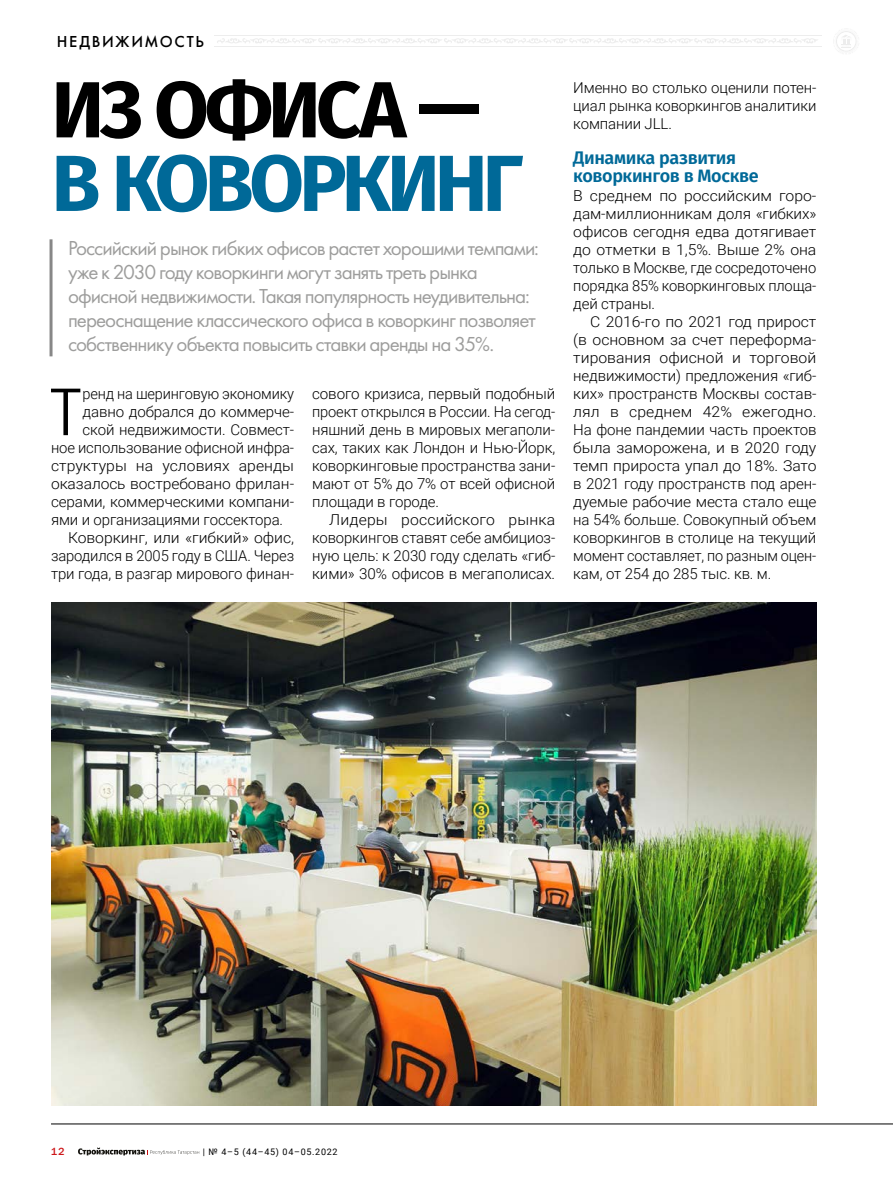
<style>
.page{position:relative;width:893px;height:1191px;background:#fff}
.page>*{position:absolute;margin:0;border:0;box-sizing:border-box;transform-origin:0 0}
.t1{font:700 79.5px "Fira Sans";letter-spacing:-.06em;color:#006998}
.t2{font:700 79.5px "Fira Sans";letter-spacing:-.055em;color:#000}
.t3{font:300 66.45px "Futura Futuris";color:#000}
.t4{font:21px/24px "Futura Book C";letter-spacing:-.045em;color:#9d9d9c}
.t5{font:600 18px/18px "Fira Sans";letter-spacing:-.02em;color:#006998}
.t6{font:16.5px "Futura Medium C";letter-spacing:.105em;color:#000}
.t7{font:300 15px/18px "Roboto";letter-spacing:-.01em;color:#000;text-align:justify;scale:1.05 1}
.t8{font:300 15px/18px "Roboto";letter-spacing:-.01em;color:#000;text-align:justify}
.t9{font:300 15px "Roboto";letter-spacing:-.01em;color:#000;scale:1.04 1}
.t10{font:10.5px "Franklin Gothic Medium C";color:#cd171a}
.t11{font:9px "Roboto";letter-spacing:.075em;color:#000}
</style>
<div class="page">
<svg style="left:836px;top:31px;width:21px;height:21px"></svg>
<hr style="left:214px;top:35px;width:103px;height:1px;background:#ededed">
<hr style="left:214px;top:46px;width:103px;height:1px;background:#ededed">
<svg style="left:217px;top:38px;width:601px;height:5px"></svg>
<hr style="left:316px;top:35px;width:506px;height:1px;background:#ededed">
<hr style="left:316px;top:46px;width:506px;height:1px;background:#ededed">
<img style="left:51px;top:602px;width:765px;height:504px">
<hr style="left:50px;top:239px;width:3px;height:117px;background:#878787">
<svg style="left:78px;top:1147px;width:121px;height:8px"></svg>
<hr style="left:51px;top:1123px;width:842px;height:1px;background:#000">
<p class="t6" style="left:57px;top:32px;width:149px">НЕДВИЖИМОСТЬ</p>
<h1 class="t2" style="left:51px;top:43px;width:430px">ИЗ ОФИСА —</h1>
<h1 class="t1" style="left:51px;top:116px;width:473px">В КОВОРКИНГ</h1>
<p class="t4" style="left:68px;top:236px;width:472px">Российский рынок гибких офисов растет хорошими темпами: уже к 2030 году коворкинги могут занять треть рынка офисной недвижимости. Такая популярность неудивительна: переоснащение классического офиса в коворкинг позволяет собственнику объекта повысить ставки аренды на 35%.</p>
<h2 class="t3" style="left:50px;top:375px;width:32px">Т</h2>
<p class="t8" style="left:83px;top:384px;width:213px">ренд на шеринговую экономику</p>
<p class="t8" style="left:312px;top:384px;width:245px">сового кризиса, первый подобный проект открылся в России. На сегод&shy;няшний день в мировых мегаполи&shy;сах, таких как Лондон и Нью-Йорк, коворкинговые пространства зани&shy;мают от 5% до 7% от всей офисной площади в городе.</p>
<p class="t7" style="left:312px;top:510px;width:233px;text-indent:17px">Лидеры российского рынка коворкингов ставят себе амбициоз&shy;ную цель: к 2030 году сделать «гиб&shy;кими» 30% офисов в мегаполисах.</p>
<p class="t8" style="left:83px;top:402px;width:213px">давно добрался до коммерче-</p>
<p class="t8" style="left:83px;top:420px;width:213px">ской недвижимости. Совмест-</p>
<p class="t8" style="left:51px;top:438px;width:245px">ное использование офисной инфра-</p>
<p class="t7" style="left:51px;top:456px;width:233px">структуры на условиях аренды</p>
<p class="t9" style="left:51px;top:473px;width:235px">оказалось востребовано фрилан-</p>
<p class="t8" style="left:51px;top:492px;width:245px">серами, коммерческими компани-</p>
<p class="t8" style="left:51px;top:510px;width:234px">ями и организациями госсектора.</p>
<p class="t7" style="left:68px;top:528px;width:217px">Коворкинг, или «гибкий» офис,</p>
<p class="t8" style="left:51px;top:546px;width:245px">зародился в 2005 году в США. Через</p>
<p class="t8" style="left:51px;top:564px;width:245px">три года, в разгар мирового финан-</p>
<p class="t8" style="left:573px;top:78px;width:245px">Именно во столько оценили потен&shy;циал рынка коворкингов аналитики компании JLL.</p>
<p class="t5" style="left:573px;top:147px;width:187px">Динамика развития коворкингов в Москве</p>
<p class="t7" style="left:573px;top:186px;width:233px">В среднем по российским горо&shy;дам-миллионникам доля «гибких» офисов сегодня едва дотягивает до отметки в 1,5%. Выше 2% она только в Москве, где сосредоточено порядка 85% коворкинговых площа&shy;дей страны.</p>
<p class="t7" style="left:573px;top:312px;width:233px;text-indent:17px">С 2016-го по 2021 год прирост (в основном за счет переформа&shy;тирования офисной и торговой недвижимости) предложения «гиб&shy;ких» пространств Москвы состав&shy;лял в среднем 42% ежегодно.<br>На фоне пандемии часть проектов была заморожена, и в 2020 году темп прироста упал до 18%. Зато в 2021 году пространств под арен&shy;дуемые рабочие места стало еще на 54% больше. Совокупный объем коворкингов в столице на текущий момент составляет, по разным оцен&shy;кам, от 254 до 285 тыс. кв. м.</p>
<p class="t10" style="left:51px;top:1146px;width:15px">12</p>
<p class="t11" style="left:203px;top:1145px;width:136px">| № 4–5 (44–45) 04–05.2022</p>
</div>
